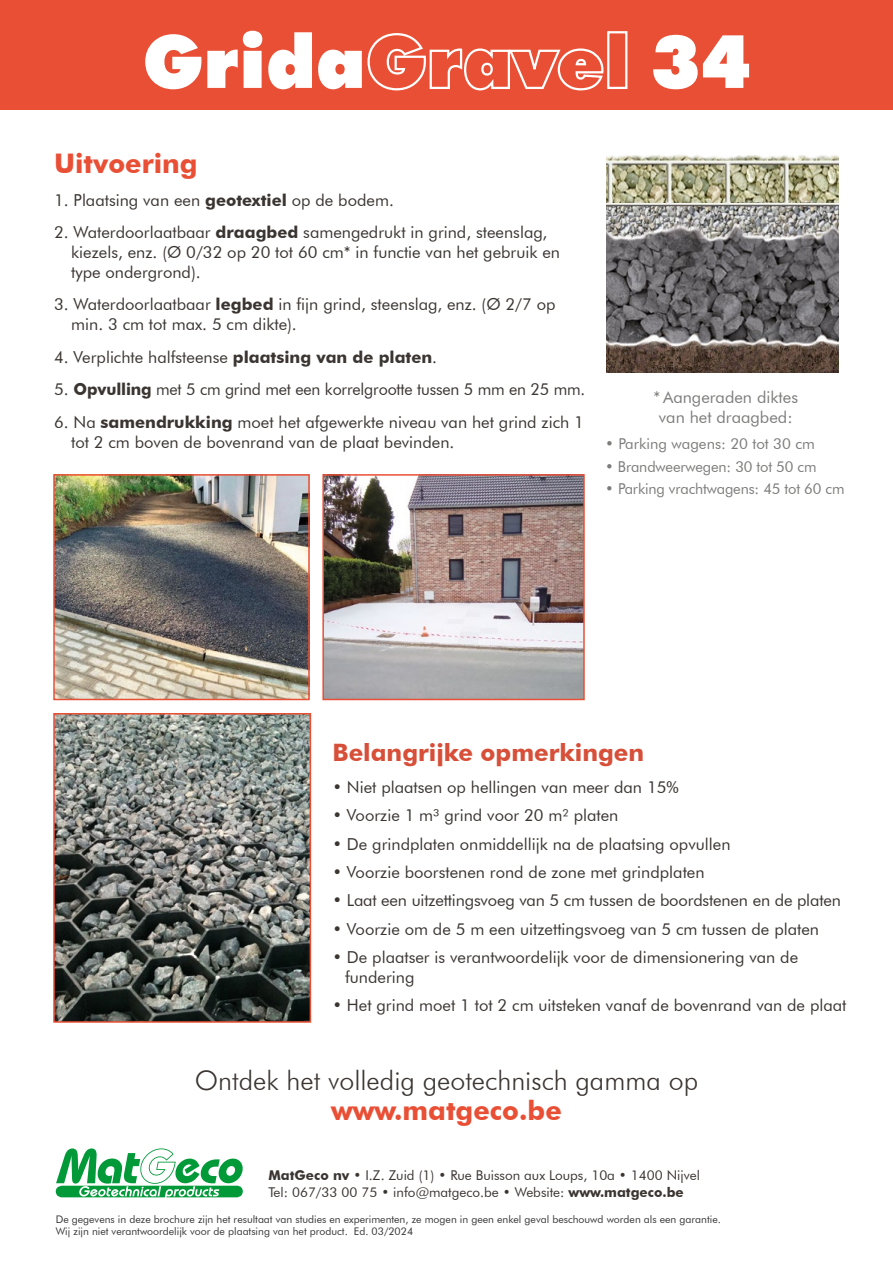
<style>
.page{position:relative;width:893px;height:1263px;background:#fff}
.page>*{position:absolute;margin:0;border:0;box-sizing:border-box;transform-origin:0 0}
.t1{font:900 73.5px "Futura BT";color:#fff}
.t2{font:300 27px "Futura BT";color:#3a3531}
.t3{font:700 27px "Futura BT";color:#e94f35}
.t4{font:700 24px "Futura BT";color:#d74f38}
.t5{font:16.5px/19.8px "Futura BT";color:#3a3531}
.t6{font:16.5px/19.8px "Futura BT";color:#7c7c7b;text-align:center}
.t7{font:15px "Futura BT";letter-spacing:-.01em;color:#7c7c7b}
.t8{font:13.5px/16.5px "Futura BT";color:#3a3531}
.t9{font:10.5px/12.6px "Futura BT";color:#373636}
.s1{font-weight:700}
</style>
<div class="page">
<div style="left:0;top:0;width:893px;height:109px;background:#e94f35"></div>
<svg style="left:56px;top:1148px;width:187px;height:49px"></svg>
<img style="left:606px;top:155px;width:233px;height:217px">
<img style="left:325px;top:477px;width:257px;height:220px">
<div style="left:322px;top:474px;width:263px;height:226px;border:2px solid #e94f35"></div>
<img style="left:56px;top:477px;width:251px;height:220px">
<div style="left:53px;top:474px;width:257px;height:226px;border:2px solid #e94f35"></div>
<img style="left:56px;top:716px;width:252px;height:304px">
<div style="left:53px;top:713px;width:258px;height:310px;border:2px solid #e94f35"></div>
<h1 class="t1" style="left:142px;top:17px;width:610px">GridaGravel 34</h1>
<h2 class="t3" style="left:54px;top:147px;width:145px">Uitvoering</h2>
<p class="t5" style="left:54px;top:190px;width:341px">1. Plaatsing van een <span class="s1">geotextiel</span> op de bodem.</p>
<p class="t5" style="left:71px;top:222px;width:490px;text-indent:-17px">2. Waterdoorlaatbaar <span class="s1">draagbed</span> samengedrukt in grind, steenslag, kiezels, enz. (Ø 0/32 op 20 tot 60 cm* in functie van het gebruik en type ondergrond).</p>
<p class="t5" style="left:71px;top:294px;width:486px;text-indent:-17px">3. Waterdoorlaatbaar <span class="s1">legbed</span> in fijn grind, steenslag, enz. (Ø 2/7 op min. 3 cm tot max. 5 cm dikte).</p>
<p class="t5" style="left:54px;top:347px;width:384px">4. Verplichte halfsteense <span class="s1">plaatsing van de platen</span>.</p>
<p class="t5" style="left:54px;top:379px;width:533px">5. <span class="s1">Opvulling</span> met 5 cm grind met een korrelgrootte tussen 5 mm en 25 mm.</p>
<p class="t5" style="left:71px;top:412px;width:514px;text-indent:-17px">6. Na <span class="s1">samendrukking</span> moet het afgewerkte niveau van het grind zich 1 tot 2 cm boven de bovenrand van de plaat bevinden.</p>
<p class="t6" style="left:653px;top:387px;width:146px">* Aangeraden diktes van het draagbed:</p>
<p class="t7" style="left:605px;top:435px;width:211px">• Parking wagens: 20 tot 30 cm</p>
<p class="t7" style="left:605px;top:457px;width:213px">• Brandweerwegen: 30 tot 50 cm</p>
<p class="t7" style="left:605px;top:479px;width:241px">• Parking vrachtwagens: 45 tot 60 cm</p>
<h3 class="t4" style="left:332px;top:737px;width:313px">Belangrijke opmerkingen</h3>
<p class="t5" style="left:332px;top:777px;width:348px">• Niet plaatsen op hellingen van meer dan 15%</p>
<p class="t5" style="left:332px;top:805px;width:288px">• Voorzie 1 m³ grind voor 20 m² platen</p>
<p class="t5" style="left:332px;top:834px;width:400px">• De grindplaten onmiddellijk na de plaatsing opvullen</p>
<p class="t5" style="left:332px;top:862px;width:374px">• Voorzie boorstenen rond de zone met grindplaten</p>
<p class="t5" style="left:332px;top:890px;width:510px">• Laat een uitzettingsvoeg van 5 cm tussen de boordstenen en de platen</p>
<p class="t5" style="left:332px;top:919px;width:488px">• Voorzie om de 5 m een uitzettingsvoeg van 5 cm tussen de platen</p>
<p class="t5" style="left:345px;top:947px;width:455px;text-indent:-13px">• De plaatser is verantwoordelijk voor de dimensionering van de fundering</p>
<p class="t5" style="left:332px;top:995px;width:516px">• Het grind moet 1 tot 2 cm uitsteken vanaf de bovenrand van de plaat</p>
<h2 class="t2" style="left:195px;top:1064px;width:505px">Ontdek het volledig geotechnisch gamma op</h2>
<h2 class="t3" style="left:331px;top:1094px;width:232px">www.matgeco.be</h2>
<p class="t8" style="left:268px;top:1167px;width:433px"><span class="s1">MatGeco nv</span> • I.Z. Zuid (1) • Rue Buisson aux Loups, 10a • 1400 Nijvel<br>Tel: 067/33 00 75 • info@matgeco.be • Website: <span class="s1">www.matgeco.be</span></p>
<p class="t9" style="left:56px;top:1213px;width:667px">De gegevens in deze brochure zijn het resultaat van studies en experimenten, ze mogen in geen enkel geval beschouwd worden als een garantie.<br>Wij zijn niet verantwoordelijk voor de plaatsing van het product. Ed. 03/2024</p>
</div>
